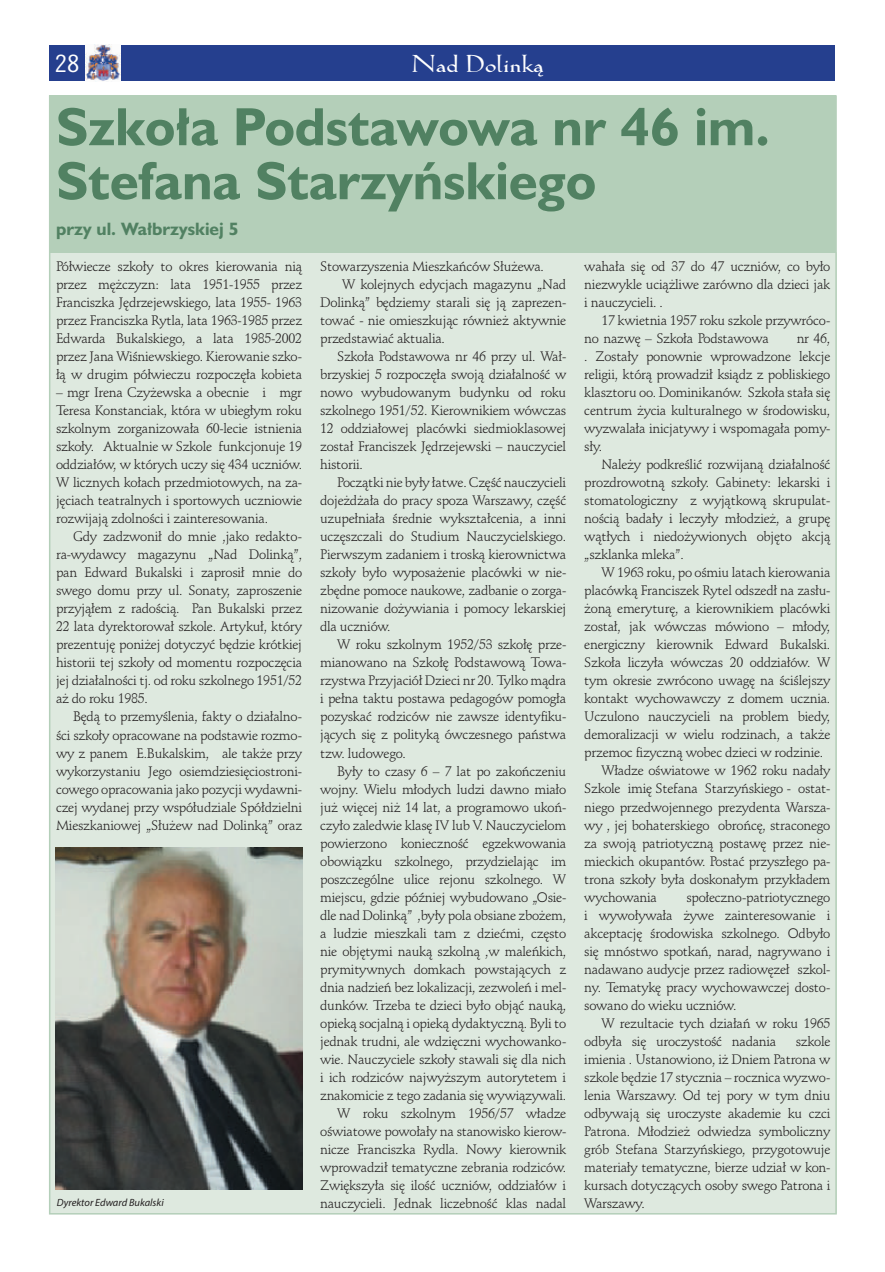
<style>
.page{position:relative;width:885px;height:1272px;background:#fff}
.page>*{position:absolute;margin:0;border:0;box-sizing:border-box;transform-origin:0 0}
.t1{font:700 54px/54px "Humanst 521 EU";color:#518162}
.t2{font:700 24.3px "Kuenstler 165 EU";color:#fff;scale:1.2 1}
.t3{font:24px "News Goth Cn EU";color:#fff;scale:1.2 1}
.t4{font:700 18px "Humanst 521 EU";color:#518162}
.t5{font:13.5px/18px "Schneidler EU";letter-spacing:-.02em;color:#231f20;text-align:justify}
.t6{font:italic 10.5px "Myriad Pro";color:#231f20}
</style>
<div class="page">
<div style="left:50px;top:45px;width:785px;height:36px;background:#253f8e"></div>
<img style="left:85px;top:45px;width:35px;height:37px">
<div style="left:50px;top:253px;width:786px;height:961px;background:#dee9df"></div>
<div style="left:50px;top:96px;width:786px;height:157px;background:#b4cfb9"></div>
<img style="left:56px;top:847px;width:246px;height:342px">
<h3 class="t3" style="left:55px;top:55px;width:22px">28</h3>
<h2 class="t2" style="left:412px;top:54px;width:112px">Nad Dolinką</h2>
<h1 class="t1" style="left:56px;top:106px;width:715px">Szkoła Podstawowa nr 46 im.<br>Stefana Starzyńskiego</h1>
<h3 class="t4" style="left:56px;top:223px;width:184px">przy ul. Wałbrzyskiej 5</h3>
<p class="t5" style="left:56px;top:259px;width:247px">Półwiecze szkoły to okres kierowania nią przez mężczyzn: lata 1951-1955 przez Franciszka Jędrzejewskiego, lata 1955- 1963 przez Franciszka Rytla, lata 1963-1985 przez Edwarda Bukalskiego, a lata 1985-2002 przez Jana Wiśniewskiego. Kierowanie szko&shy;łą w drugim półwieczu rozpoczęła kobieta</p>
<p class="t5" style="left:56px;top:385px;width:247px">– mgr Irena Czyżewska a obecnie i mgr Teresa Konstanciak, która w ubiegłym roku szkolnym zorganizowała 60-lecie istnienia szkoły. Aktualnie w Szkole funkcjonuje 19 oddziałów, w których uczy się 434 uczniów.<br>W licznych kołach przedmiotowych, na za&shy;jęciach teatralnych i sportowych uczniowie rozwijają zdolności i zainteresowania.</p>
<p class="t5" style="left:56px;top:529px;width:247px;text-indent:17px">Gdy zadzwonił do mnie ,jako redakto&shy;ra-wydawcy magazynu „Nad Dolinką”, pan Edward Bukalski i zaprosił mnie do swego domu przy ul. Sonaty, zaproszenie przyjąłem z radością. Pan Bukalski przez 22 lata dyrektorował szkole. Artykuł, który prezentuję poniżej dotyczyć będzie krótkiej historii tej szkoły od momentu rozpoczęcia jej działalności tj. od roku szkolnego 1951/52 aż do roku 1985.</p>
<p class="t5" style="left:56px;top:709px;width:247px;text-indent:17px">Będą to przemyślenia, fakty o działalno&shy;ści szkoły opracowane na podstawie rozmo&shy;wy z panem E.Bukalskim, ale także przy wykorzystaniu Jego osiemdziesięciostroni&shy;cowego opracowania jako pozycji wydawni&shy;czej wydanej przy współudziale Spółdzielni Mieszkaniowej „Służew nad Dolinką” oraz</p>
<p class="t6" style="left:57px;top:1198px;width:108px">Dyrektor Edward Bukalski</p>
<p class="t5" style="left:320px;top:259px;width:225px">Stowarzyszenia Mieszkańców Służewa.</p>
<p class="t5" style="left:342px;top:277px;width:225px">W kolejnych edycjach magazynu „Nad</p>
<p class="t5" style="left:320px;top:295px;width:247px">Dolinką” będziemy starali się ją zaprezen-</p>
<p class="t5" style="left:320px;top:313px;width:247px">tować - nie omieszkując również aktywnie</p>
<p class="t5" style="left:320px;top:331px;width:126px">przedstawiać aktualia.</p>
<p class="t5" style="left:337px;top:349px;width:230px">Szkoła Podstawowa nr 46 przy ul. Wał-</p>
<p class="t5" style="left:320px;top:367px;width:247px">brzyskiej 5 rozpoczęła swoją działalność w</p>
<p class="t5" style="left:320px;top:385px;width:247px">nowo wybudowanym budynku od roku</p>
<p class="t5" style="left:320px;top:403px;width:247px">szkolnego 1951/52. Kierownikiem wówczas</p>
<p class="t5" style="left:320px;top:421px;width:247px">12 oddziałowej placówki siedmioklasowej</p>
<p class="t5" style="left:320px;top:439px;width:247px">został Franciszek Jędrzejewski – nauczyciel</p>
<p class="t5" style="left:320px;top:457px;width:44px">historii.</p>
<p class="t5" style="left:337px;top:475px;width:230px">Początki nie były łatwe. Część nauczycieli</p>
<p class="t5" style="left:320px;top:493px;width:247px">dojeżdżała do pracy spoza Warszawy, część</p>
<p class="t5" style="left:320px;top:511px;width:247px">uzupełniała średnie wykształcenia, a inni</p>
<p class="t5" style="left:320px;top:529px;width:247px">uczęszczali do Studium Nauczycielskiego.</p>
<p class="t5" style="left:320px;top:547px;width:247px">Pierwszym zadaniem i troską kierownictwa</p>
<p class="t5" style="left:320px;top:565px;width:247px">szkoły było wyposażenie placówki w nie-</p>
<p class="t5" style="left:320px;top:583px;width:247px">zbędne pomoce naukowe, zadbanie o zorga-</p>
<p class="t5" style="left:320px;top:601px;width:247px">nizowanie dożywiania i pomocy lekarskiej</p>
<p class="t5" style="left:320px;top:619px;width:72px">dla uczniów.</p>
<p class="t5" style="left:337px;top:637px;width:230px">W roku szkolnym 1952/53 szkołę prze-</p>
<p class="t5" style="left:320px;top:655px;width:247px">mianowano na Szkołę Podstawową Towa-</p>
<p class="t5" style="left:320px;top:673px;width:247px">rzystwa Przyjaciół Dzieci nr 20. Tylko mądra</p>
<p class="t5" style="left:320px;top:691px;width:247px">i pełna taktu postawa pedagogów pomogła</p>
<p class="t5" style="left:320px;top:709px;width:247px">pozyskać rodziców nie zawsze identyfiku-</p>
<p class="t5" style="left:320px;top:727px;width:247px">jących się z polityką ówczesnego państwa</p>
<p class="t5" style="left:320px;top:745px;width:87px">tzw. ludowego.</p>
<p class="t5" style="left:337px;top:763px;width:230px">Były to czasy 6 – 7 lat po zakończeniu</p>
<p class="t5" style="left:320px;top:781px;width:247px">wojny. Wielu młodych ludzi dawno miało</p>
<p class="t5" style="left:320px;top:799px;width:247px">już więcej niż 14 lat, a programowo ukoń-</p>
<p class="t5" style="left:320px;top:817px;width:247px">czyło zaledwie klasę IV lub V. Nauczycielom</p>
<p class="t5" style="left:320px;top:835px;width:247px">powierzono konieczność egzekwowania</p>
<p class="t5" style="left:320px;top:853px;width:247px">obowiązku szkolnego, przydzielając im</p>
<p class="t5" style="left:320px;top:871px;width:247px">poszczególne ulice rejonu szkolnego. W</p>
<p class="t5" style="left:320px;top:889px;width:247px">miejscu, gdzie później wybudowano „Osie-</p>
<p class="t5" style="left:320px;top:907px;width:247px">dle nad Dolinką” ,były pola obsiane zbożem,</p>
<p class="t5" style="left:320px;top:925px;width:247px">a ludzie mieszkali tam z dziećmi, często</p>
<p class="t5" style="left:320px;top:943px;width:247px">nie objętymi nauką szkolną ,w maleńkich,</p>
<p class="t5" style="left:320px;top:961px;width:247px">prymitywnych domkach powstających z</p>
<p class="t5" style="left:320px;top:979px;width:247px">dnia nadzień bez lokalizacji, zezwoleń i mel-</p>
<p class="t5" style="left:320px;top:997px;width:247px">dunków. Trzeba te dzieci było objąć nauką,</p>
<p class="t5" style="left:320px;top:1015px;width:247px">opieką socjalną i opieką dydaktyczną. Byli to</p>
<p class="t5" style="left:320px;top:1033px;width:247px">jednak trudni, ale wdzięczni wychowanko-</p>
<p class="t5" style="left:320px;top:1051px;width:247px">wie. Nauczyciele szkoły stawali się dla nich</p>
<p class="t5" style="left:320px;top:1069px;width:247px">i ich rodziców najwyższym autorytetem i</p>
<p class="t5" style="left:320px;top:1087px;width:247px">znakomicie z tego zadania się wywiązywali.</p>
<p class="t5" style="left:337px;top:1105px;width:230px">W roku szkolnym 1956/57 władze</p>
<p class="t5" style="left:320px;top:1123px;width:247px">oświatowe powołały na stanowisko kierow-</p>
<p class="t5" style="left:320px;top:1141px;width:247px">nicze Franciszka Rydla. Nowy kierownik</p>
<p class="t5" style="left:320px;top:1159px;width:247px">wprowadził tematyczne zebrania rodziców.</p>
<p class="t5" style="left:320px;top:1177px;width:247px">Zwiększyła się ilość uczniów, oddziałów i</p>
<p class="t5" style="left:320px;top:1195px;width:247px">nauczycieli. Jednak liczebność klas nadal</p>
<p class="t5" style="left:584px;top:259px;width:247px">wahała się od 37 do 47 uczniów, co było niezwykle uciążliwe zarówno dla dzieci jak i nauczycieli. .</p>
<p class="t5" style="left:584px;top:313px;width:247px;text-indent:17px">17 kwietnia 1957 roku szkole przywróco&shy;no nazwę – Szkoła Podstawowa</p>
<p class="t5" style="left:584px;top:331px;width:247px;text-indent:212px">nr 46, . Zostały ponownie wprowadzone lekcje religii, którą prowadził ksiądz z pobliskiego klasztoru oo. Dominikanów. Szkoła stała się centrum życia kulturalnego w środowisku, wyzwalała inicjatywy i wspomagała pomy&shy;sły.</p>
<p class="t5" style="left:584px;top:457px;width:247px;text-indent:17px">Należy podkreślić rozwijaną działalność prozdrowotną szkoły. Gabinety: lekarski i stomatologiczny z wyjątkową skrupulat&shy;nością badały i leczyły młodzież, a grupę wątłych i niedożywionych objęto akcją „szklanka mleka”.</p>
<p class="t5" style="left:601px;top:565px;width:230px">W 1963 roku, po ośmiu latach kierowania</p>
<p class="t5" style="left:584px;top:583px;width:247px">placówką Franciszek Rytel odszedł na zasłu-</p>
<p class="t5" style="left:584px;top:601px;width:247px">żoną emeryturę, a kierownikiem placówki</p>
<p class="t5" style="left:584px;top:619px;width:247px">został, jak wówczas mówiono – młody,</p>
<p class="t5" style="left:584px;top:637px;width:247px">energiczny kierownik Edward Bukalski.</p>
<p class="t5" style="left:584px;top:655px;width:247px">Szkoła liczyła wówczas 20 oddziałów. W</p>
<p class="t5" style="left:584px;top:673px;width:247px">tym okresie zwrócono uwagę na ściślejszy</p>
<p class="t5" style="left:584px;top:691px;width:247px">kontakt wychowawczy z domem ucznia.</p>
<p class="t5" style="left:584px;top:709px;width:247px">Uczulono nauczycieli na problem biedy,</p>
<p class="t5" style="left:584px;top:727px;width:247px">demoralizacji w wielu rodzinach, a także</p>
<p class="t5" style="left:584px;top:745px;width:240px">przemoc fizyczną wobec dzieci w rodzinie.</p>
<p class="t5" style="left:601px;top:763px;width:230px">Władze oświatowe w 1962 roku nadały</p>
<p class="t5" style="left:584px;top:781px;width:247px">Szkole imię Stefana Starzyńskiego - ostat-</p>
<p class="t5" style="left:584px;top:799px;width:247px">niego przedwojennego prezydenta Warsza-</p>
<p class="t5" style="left:584px;top:817px;width:247px">wy , jej bohaterskiego obrońcę, straconego</p>
<p class="t5" style="left:584px;top:835px;width:247px">za swoją patriotyczną postawę przez nie-</p>
<p class="t5" style="left:584px;top:853px;width:247px">mieckich okupantów. Postać przyszłego pa-</p>
<p class="t5" style="left:584px;top:871px;width:247px">trona szkoły była doskonałym przykładem</p>
<p class="t5" style="left:584px;top:889px;width:74px">wychowania</p>
<p class="t5" style="left:584px;top:889px;width:247px;text-indent:102px">społeczno-patriotycznego i wywoływała żywe zainteresowanie i akceptację środowiska szkolnego. Odbyło się mnóstwo spotkań, narad, nagrywano i nadawano audycje przez radiowęzeł szkol&shy;ny. Tematykę pracy wychowawczej dosto&shy;sowano do wieku uczniów.</p>
<p class="t5" style="left:584px;top:1015px;width:247px;text-indent:17px">W rezultacie tych działań w roku 1965 odbyła się uroczystość nadania</p>
<p class="t5" style="left:584px;top:1033px;width:247px;text-indent:211px">szkole imienia . Ustanowiono, iż Dniem Patrona w szkole będzie 17 stycznia – rocznica wyzwo&shy;lenia Warszawy. Od tej pory w tym dniu odbywają się uroczyste akademie ku czci Patrona. Młodzież odwiedza symboliczny grób Stefana Starzyńskiego, przygotowuje materiały tematyczne, bierze udział w kon&shy;kursach dotyczących osoby swego Patrona i Warszawy.</p>
</div>
